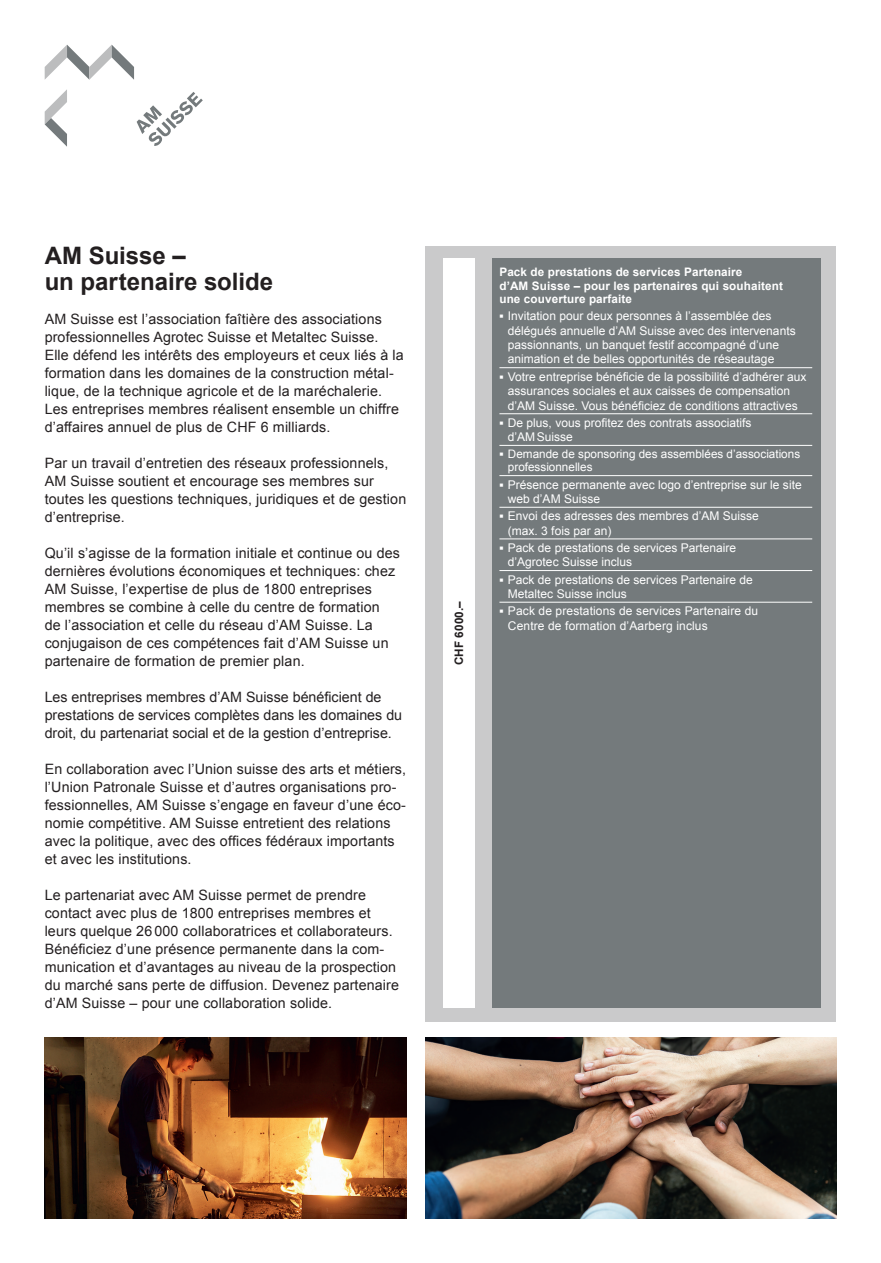
<style>
.page{position:relative;width:881px;height:1263px;background:#fff}
.page>*{position:absolute;margin:0;border:0;box-sizing:border-box;transform-origin:0 0}
.t1{font:700 24px/25.5px "Arial";color:#231f20}
.t2{font:14.25px/18px "Arial";letter-spacing:.01em;color:#231f20}
.t3{font:12px/14.4px "Arial";color:#fff}
.t4{font:700 11.7px/13.5px "Arial";letter-spacing:.01em;color:#fff}
.t5{font:11.7px/13.2px "Arial";color:#fff}
.t6{font:700 11.7px "Arial";letter-spacing:.01em;color:#231f20}
.s1{font-weight:700;font-size:11.7px}
.s2{font-weight:700}
</style>
<div class="page">
<img style="left:425px;top:1037px;width:411px;height:181px">
<img style="left:45px;top:1037px;width:361px;height:181px">
<svg style="left:45px;top:45px;width:89px;height:35px"></svg>
<svg style="left:45px;top:89px;width:22px;height:58px"></svg>
<svg style="left:137px;top:92px;width:66px;height:54px"></svg>
<div style="left:425px;top:247px;width:411px;height:775px;background:#cacacb"></div>
<div style="left:442px;top:259px;width:32px;height:749px;background:#fff"></div>
<div style="left:492px;top:259px;width:329px;height:749px;background:#747a7c"></div>
<hr style="left:499px;top:367px;width:312px;height:1px;background:#fff">
<hr style="left:499px;top:413px;width:312px;height:1px;background:#fff">
<hr style="left:499px;top:475px;width:312px;height:1px;background:#fff">
<hr style="left:499px;top:507px;width:312px;height:1px;background:#fff">
<hr style="left:499px;top:539px;width:312px;height:1px;background:#fff">
<hr style="left:499px;top:570px;width:312px;height:1px;background:#fff">
<hr style="left:499px;top:602px;width:312px;height:1px;background:#fff">
<hr style="left:499px;top:445px;width:312px;height:1px;background:#fff">
<h1 class="t1" style="left:45px;top:244px;width:230px">AM Suisse –<br>un partenaire solide</h1>
<p class="t2" style="left:45px;top:310px;width:360px">AM Suisse est l’association faîtière des associations professionnelles Agrotec Suisse et Metaltec Suisse.<br>Elle défend les intérêts des employeurs et ceux liés à la formation dans les domaines de la construction métal&shy;lique, de la technique agricole et de la maréchalerie.<br>Les entreprises membres réalisent ensemble un chiffre d’affaires annuel de plus de CHF 6 milliards.</p>
<p class="t2" style="left:45px;top:454px;width:363px">Par un travail d’entretien des réseaux professionnels, AM Suisse soutient et encourage ses membres sur toutes les questions techniques, juridiques et de gestion d’entreprise.</p>
<p class="t2" style="left:45px;top:544px;width:357px">Qu’il s’agisse de la formation initiale et continue ou des dernières évolutions économiques et techniques: chez AM Suisse, l’expertise de plus de 1800 entreprises membres se combine à celle du centre de formation<br>de l’association et celle du réseau d’AM Suisse. La conjugaison de ces compétences fait d’AM Suisse un partenaire de formation de premier plan.</p>
<p class="t2" style="left:45px;top:688px;width:359px">Les entreprises membres d’AM Suisse bénéficient de prestations de services complètes dans les domaines du droit, du partenariat social et de la gestion d’entreprise.</p>
<p class="t2" style="left:45px;top:760px;width:363px">En collaboration avec l’Union suisse des arts et métiers, l’Union Patronale Suisse et d’autres organisations pro&shy;fessionnelles, AM Suisse s’engage en faveur d’une éco&shy;nomie compétitive. AM Suisse entretient des relations avec la politique, avec des offices fédéraux importants et avec les institutions.</p>
<p class="t2" style="left:45px;top:886px;width:356px">Le partenariat avec AM Suisse permet de prendre contact avec plus de 1800 entreprises membres et leurs quelque 26 000 collaboratrices et collaborateurs.<br>Bénéficiez d’une présence permanente dans la com&shy;munication et d’avantages au niveau de la prospection du marché sans perte de diffusion. Devenez partenaire d’AM Suisse – pour une collaboration solide.</p>
<p class="t6" style="left:451px;top:665px;width:66px;rotate:-90deg">CHF 6000.–</p>
<p class="t4" style="left:499px;top:266px;width:285px">Pack de prestations de services Partenaire<br>d’AM Suisse – pour les partenaires qui souhaitent une couverture parfaite</p>
<p class="t3" style="left:507px;top:309px;width:289px;text-indent:-9px"><span class="s1">▪</span> Invitation pour deux personnes à l’assemblée des délégués annuelle d’AM Suisse avec des intervenants passionnants, un banquet festif accompagné d’une animation et de belles opportunités de réseautage</p>
<p class="t3" style="left:507px;top:369px;width:300px;text-indent:-8px"><span class="s1">▪</span> Votre entreprise bénéficie de la possibilité d’adhérer aux assurances sociales et aux caisses de compensation d’AM Suisse. Vous bénéficiez de conditions attractives</p>
<p class="t3" style="left:507px;top:415px;width:245px;text-indent:-8px"><span class="s1">▪</span> De plus, vous profitez des contrats associatifs d’AMSuisse</p>
<p class="t5" style="left:507px;top:448px;width:293px;text-indent:-9px"><span class="s2">▪</span> Demande de sponsoring des assemblées d’associations professionnelles</p>
<p class="t3" style="left:507px;top:477px;width:295px;text-indent:-8px"><span class="s1">▪</span> Présence permanente avec logo d’entreprise sur le site web d’AM Suisse</p>
<p class="t3" style="left:507px;top:509px;width:252px;text-indent:-8px"><span class="s1">▪</span> Envoi des adresses des membres d’AM Suisse (max. 3 fois par an)</p>
<p class="t3" style="left:507px;top:541px;width:230px;text-indent:-8px"><span class="s1">▪</span> Pack de prestations de services Partenaire d’Agrotec Suisse inclus</p>
<p class="t3" style="left:507px;top:572px;width:246px;text-indent:-8px"><span class="s1">▪</span> Pack de prestations de services Partenaire de<br>Metaltec Suisse inclus</p>
<p class="t3" style="left:507px;top:604px;width:252px;text-indent:-8px"><span class="s1">▪</span> Pack de prestations de services Partenaire du<br>Centre de formation d’Aarberg inclus</p>
</div>
